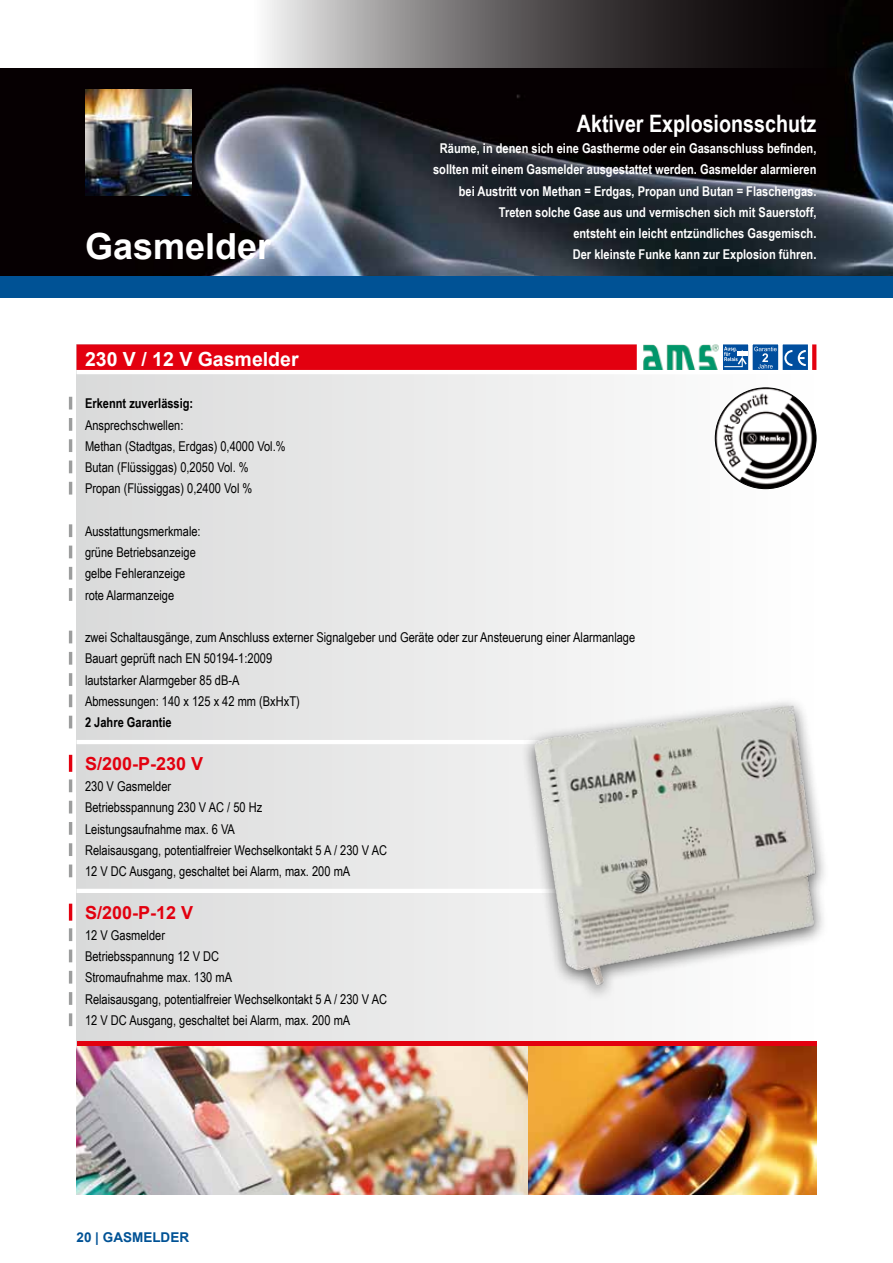
<style>
.page{position:relative;width:893px;height:1263px;background:#fff}
.page>*{position:absolute;margin:0;border:0;box-sizing:border-box;transform-origin:0 0}
.t1{font:700 36px "Arial";color:#fff}
.t2{font:700 24px "Arial Narrow";color:#fff}
.t3{font:700 19.5px "Arial";color:#fff}
.t4{font:700 18px "Arial";color:#e3000f}
.t5{font:13.5px/21.3px "Arial Narrow";color:#000}
.t6{font:700 13.5px/21.3px "Arial Narrow";color:#fff;text-align:right}
.t7{font:700 13.5px "Arial Narrow";color:#000}
.t8{font:700 13.5px "Arial";color:#005295}
</style>
<div class="page">
<img style="left:0;top:68px;width:893px;height:208px">
<img style="left:85px;top:89px;width:106px;height:107px">
<div style="left:0;top:276px;width:893px;height:22px;background:#005295"></div>
<svg style="left:266px;top:0;width:627px;height:68px;background:#545252"></svg>
<div style="left:77px;top:344px;width:739px;height:702px;background:linear-gradient(to right,#dadada,#fefefe)"></div>
<div style="left:77px;top:344px;width:739px;height:26px;background:#e3000f"></div>
<hr style="left:77px;top:370px;width:739px;height:4px;background:#fff">
<svg style="left:69px;top:397px;width:3px;height:12px"></svg>
<svg style="left:69px;top:418px;width:3px;height:13px"></svg>
<svg style="left:69px;top:439px;width:3px;height:13px"></svg>
<svg style="left:69px;top:460px;width:3px;height:13px"></svg>
<svg style="left:69px;top:482px;width:3px;height:13px"></svg>
<svg style="left:69px;top:524px;width:3px;height:13px"></svg>
<svg style="left:69px;top:546px;width:3px;height:12px"></svg>
<svg style="left:69px;top:567px;width:3px;height:13px"></svg>
<svg style="left:69px;top:588px;width:3px;height:13px"></svg>
<svg style="left:69px;top:631px;width:3px;height:12px"></svg>
<svg style="left:69px;top:652px;width:3px;height:13px"></svg>
<svg style="left:69px;top:673px;width:3px;height:13px"></svg>
<svg style="left:69px;top:694px;width:3px;height:13px"></svg>
<svg style="left:69px;top:716px;width:3px;height:12px"></svg>
<hr style="left:77px;top:740px;width:739px;height:4px;background:#fff">
<hr style="left:69px;top:755px;width:3px;height:17px;background:#e3000f">
<svg style="left:69px;top:779px;width:3px;height:13px"></svg>
<svg style="left:69px;top:801px;width:3px;height:12px"></svg>
<svg style="left:69px;top:822px;width:3px;height:13px"></svg>
<svg style="left:69px;top:843px;width:3px;height:13px"></svg>
<svg style="left:69px;top:864px;width:3px;height:13px"></svg>
<hr style="left:77px;top:889px;width:739px;height:4px;background:#fff">
<hr style="left:69px;top:904px;width:3px;height:17px;background:#e3000f">
<svg style="left:69px;top:928px;width:3px;height:13px"></svg>
<svg style="left:69px;top:949px;width:3px;height:13px"></svg>
<svg style="left:69px;top:971px;width:3px;height:12px"></svg>
<svg style="left:69px;top:992px;width:3px;height:13px"></svg>
<svg style="left:69px;top:1013px;width:3px;height:13px"></svg>
<hr style="left:77px;top:1042px;width:739px;height:4px;background:#e3000f">
<img style="left:527px;top:1046px;width:289px;height:149px">
<img style="left:77px;top:1046px;width:450px;height:149px">
<div style="left:521px;top:697px;width:308px;height:305px;background:#000;opacity:.6"></div>
<img style="left:731px;top:706px;width:58px;height:7px">
<svg style="left:635px;top:344px;width:179px;height:32px"></svg>
<img style="left:715px;top:388px;width:101px;height:101px;border-radius:50px">
<h1 class="t1" style="left:85px;top:223px;width:188px">Gasmelder</h1>
<h2 class="t2" style="left:577px;top:105px;width:241px">Aktiver Explosionsschutz</h2>
<p class="t6" style="left:433px;top:137px;width:385px">Räume, in denen sich eine Gastherme oder ein Gasanschluss befinden, sollten mit einem Gasmelder ausgestattet werden. Gasmelder alarmieren bei Austritt von Methan = Erdgas, Propan und Butan = Flaschengas.<br>Treten solche Gase aus und vermischen sich mit Sauerstoff,<br>entsteht ein leicht entzündliches Gasgemisch.<br>Der kleinste Funke kann zur Explosion führen.</p>
<h3 class="t3" style="left:85px;top:346px;width:215px">230 V / 12 V Gasmelder</h3>
<p class="t7" style="left:85px;top:393px;width:110px">Erkennt zuverlässig:</p>
<p class="t5" style="left:85px;top:414px;width:202px">Ansprechschwellen:<br>Methan (Stadtgas, Erdgas) 0,4000 Vol.%<br>Butan (Flüssiggas) 0,2050 Vol. %<br>Propan (Flüssiggas) 0,2400 Vol %</p>
<p class="t5" style="left:85px;top:520px;width:117px">Ausstattungsmerkmale: grüne Betriebsanzeige gelbe Fehleranzeige rote Alarmanzeige</p>
<p class="t5" style="left:85px;top:626px;width:552px">zwei Schaltausgänge, zum Anschluss externer Signalgeber und Geräte oder zur Ansteuerung einer Alarmanlage Bauart geprüft nach EN 50194-1:2009<br>lautstarker Alarmgeber 85 dB-A<br>Abmessungen: 140 x 125 x 42 mm (BxHxT)</p>
<p class="t7" style="left:85px;top:712px;width:88px">2 Jahre Garantie</p>
<h3 class="t4" style="left:85px;top:751px;width:120px">S/200-P-230 V</h3>
<p class="t5" style="left:85px;top:775px;width:303px">230 V Gasmelder<br>Betriebsspannung 230 V AC / 50 Hz<br>Leistungsaufnahme max. 6 VA<br>Relaisausgang, potentialfreier Wechselkontakt 5 A / 230 V AC 12 V DC Ausgang, geschaltet bei Alarm, max. 200 mA</p>
<h3 class="t4" style="left:85px;top:900px;width:110px">S/200-P-12 V</h3>
<p class="t5" style="left:85px;top:924px;width:303px">12 V Gasmelder<br>Betriebsspannung 12 V DC<br>Stromaufnahme max. 130 mA<br>Relaisausgang, potentialfreier Wechselkontakt 5 A / 230 V AC 12 V DC Ausgang, geschaltet bei Alarm, max. 200 mA</p>
<p class="t8" style="left:77px;top:1228px;width:114px">20 | Gasmelder</p>
</div>
